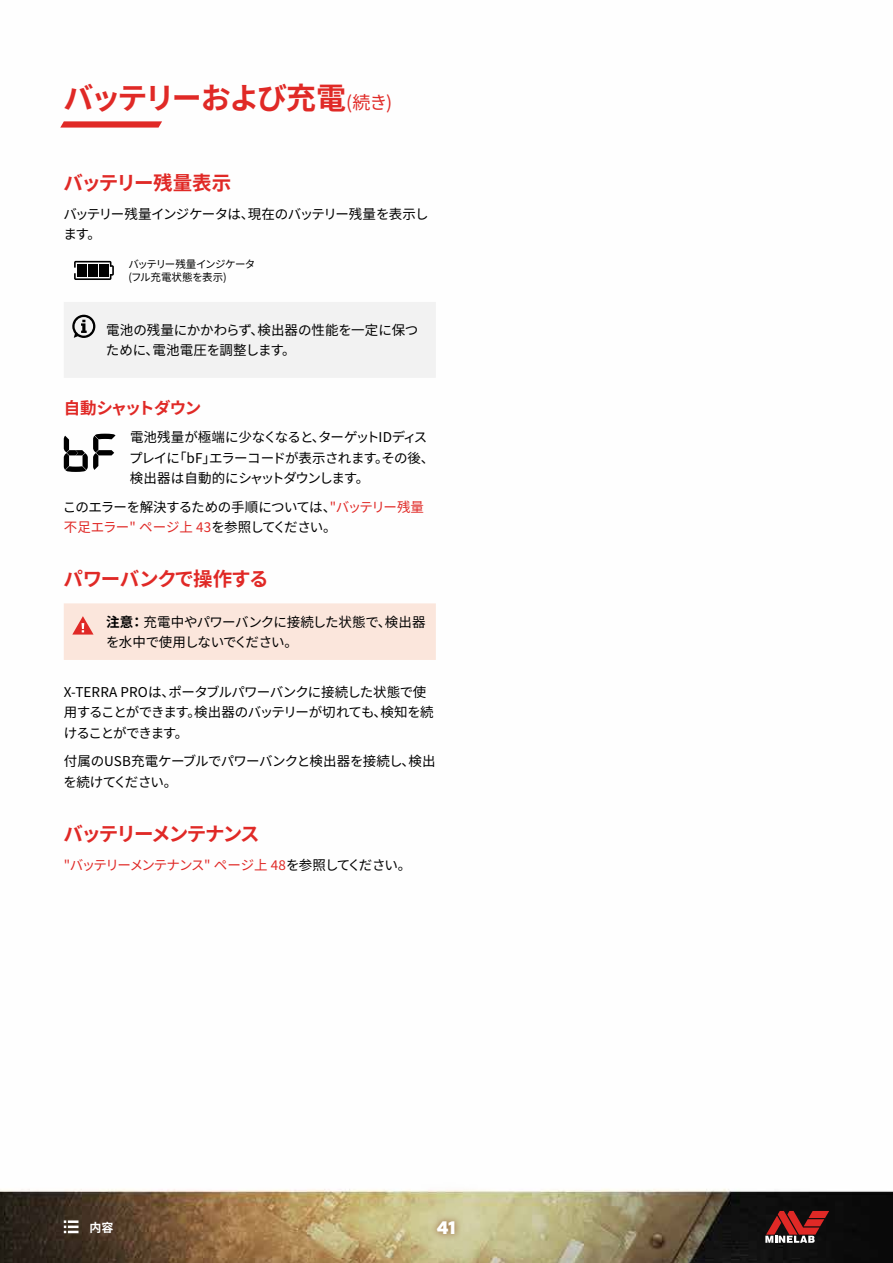
<style>
.page{position:relative;width:893px;height:1263px;background:#fff}
.page>*{position:absolute;margin:0;border:0;box-sizing:border-box;transform-origin:0 0}
.t1{font:700 30px "Noto Sans JP";letter-spacing:-.075em;color:#e02926}
.t2{font:700 19.5px "Noto Sans JP";letter-spacing:-.05em;color:#e02926}
.t3{font:700 19.5px "Noto Sans JP";letter-spacing:-.08em;color:#e02926}
.t4{font:700 19.5px "Noto Sans JP";letter-spacing:-.055em;color:#e02926}
.t5{font:900 18px "Industry";color:#fff}
.t6{font:700 16.5px "Noto Sans JP";letter-spacing:-.065em;color:#e02926}
.t7{font:13.5px/20.2px "Noto Sans JP";letter-spacing:-.04em;color:#000}
.t8{font:13.5px/20.2px "Noto Sans JP";letter-spacing:-.005em;color:#000}
.t9{font:13.5px "Noto Sans JP";letter-spacing:-.08em;color:#e02926}
.t10{font:700 12px "Noto Sans JP";color:#fff}
.t11{font:10.5px/13.5px "Noto Sans JP";letter-spacing:-.045em;color:#000}
.s1{font-weight:400;font-size:18px}
.s2{color:#e02926}
.s3{font-weight:700}
.s4{color:#000}
</style>
<div class="page">
<img style="left:0;top:260px;width:893px;height:1003px">
<svg style="left:64px;top:1220px;width:15px;height:13px"></svg>
<svg style="left:60px;top:121px;width:102px;height:7px"></svg>
<svg style="left:398px;top:1182px;width:96px;height:81px"></svg>
<svg style="left:430px;top:1214px;width:32px;height:27px"></svg>
<svg style="left:765px;top:1211px;width:64px;height:32px"></svg>
<svg style="left:74px;top:261px;width:40px;height:19px"></svg>
<div style="left:77px;top:264px;width:10px;height:13px;background:#000"></div>
<div style="left:88px;top:264px;width:9px;height:13px;background:#000"></div>
<div style="left:99px;top:264px;width:9px;height:13px;background:#000"></div>
<div style="left:64px;top:302px;width:372px;height:76px;background:#f2f2f2"></div>
<svg style="left:64px;top:434px;width:52px;height:38px"></svg>
<div style="left:64px;top:603px;width:372px;height:57px;background:#fbe6dc"></div>
<h1 class="t1" style="left:63px;top:81px;width:330px">バッテリーおよび充電<span class="s1">(続き)</span></h1>
<h2 class="t4" style="left:64px;top:172px;width:169px">バッテリー残量表示</h2>
<p class="t7" style="left:63px;top:204px;width:367px">バッテリー残量インジケータは、現在のバッテリー残量を表示します。</p>
<p class="t11" style="left:128px;top:257px;width:129px">バッテリー残量インジケータ(フル充電状態を表示)</p>
<p class="t8" style="left:106px;top:320px;width:314px">電池の残量にかかわらず、検出器の性能を一定に保つために、電池電圧を調整します。</p>
<p class="t6" style="left:64px;top:398px;width:139px">自動シャットダウン</p>
<p class="t7" style="left:129px;top:428px;width:307px">電池残量が極端に少なくなると、ターゲットIDディスプレイに「bF」エラーコードが表示されます。その後、検出器は自動的にシャットダウンします。</p>
<p class="t7" style="left:63px;top:497px;width:363px">このエラーを解決するための手順については、<span class="s2">"バッテリー残量不足エラー" ページ上 43</span>を参照してください。</p>
<h2 class="t2" style="left:64px;top:568px;width:207px">パワーバンクで操作する</h2>
<p class="t7" style="left:106px;top:612px;width:321px"><span class="s3">注意：</span>充電中やパワーバンクに接続した状態で、検出器を水中で使用しないでください。</p>
<p class="t7" style="left:64px;top:682px;width:372px">X‑TERRA PROは、ポータブルパワーバンクに接続した状態で使用することができます。検出器のバッテリーが切れても、検知を続けることができます。</p>
<p class="t7" style="left:64px;top:752px;width:374px">付属のUSB充電ケーブルでパワーバンクと検出器を接続し、検出を続けてください。</p>
<h2 class="t3" style="left:64px;top:823px;width:198px">バッテリーメンテナンス</h2>
<p class="t9" style="left:64px;top:857px;width:349px">"バッテリーメンテナンス" ページ上 48<span class="s4">を参照してください。</span></p>
<p class="t10" style="left:90px;top:1220px;width:25px">内容</p>
<h3 class="t5" style="left:437px;top:1217px;width:21px">41</h3>
</div>
